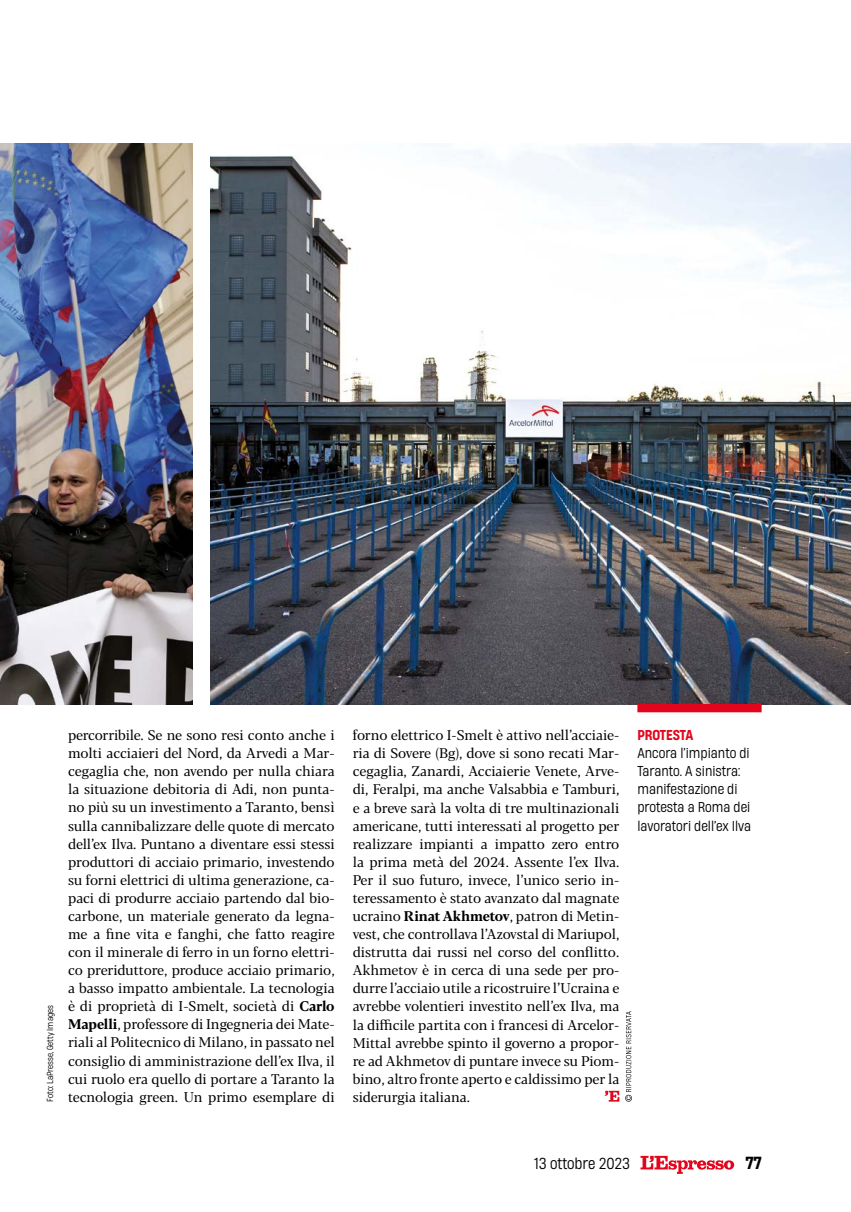
<style>
.page{position:relative;width:851px;height:1212px;background:#fff}
.page>*{position:absolute;margin:0;border:0;box-sizing:border-box;transform-origin:0 0}
.t1{font:500 16.5px "Espresso Sans Piccolo";color:#000}
.t2{font:15px/18px "Espresso Serif";color:#000;text-align:justify}
.t3{font:15px "Espresso Sans Piccolo";color:#000}
.t4{font:13.5px/18.1px "Espresso Sans Piccolo";color:#000}
.t5{font:500 13.5px "Espresso Sans Piccolo";color:#e3051b}
.t6{font:8.25px "Espresso Sans Piccolo";color:#000}
.s1{font-weight:700}
</style>
<div class="page">
<img style="left:0;top:144px;width:192px;height:560px">
<img style="left:210px;top:144px;width:640px;height:560px">
<div style="left:637px;top:704px;width:124px;height:8px;background:#e3051b"></div>
<svg style="left:640px;top:1156px;width:94px;height:18px"></svg>
<svg style="left:604px;top:1091px;width:15px;height:10px"></svg>
<svg style="left:625px;top:1011px;width:7px;height:90px"></svg>
<p class="t6" style="left:45px;top:1101px;width:98px;rotate:-90deg">Foto: LaPresse, Getty Images</p>
<p class="t2" style="left:68px;top:725px;width:268px">percorribile. Se ne sono resi conto anche i molti acciaieri del Nord, da Arvedi a Mar&shy;cegaglia che, non avendo per nulla chiara la situazione debitoria di Adi, non punta&shy;no più su un investimento a Taranto, bensì sulla cannibalizzare delle quote di mercato dell’ex Ilva. Puntano a diventare essi stessi produttori di acciaio primario, investendo su forni elettrici di ultima generazione, ca&shy;paci di produrre acciaio partendo dal bio&shy;carbone, un materiale generato da legna&shy;me a fine vita e fanghi, che fatto reagire con il minerale di ferro in un forno elettri&shy;co preriduttore, produce acciaio primario, a basso impatto ambientale. La tecnologia è di proprietà di I-Smelt, società di <span class="s1">Carlo Mapelli</span>, professore di Ingegneria dei Mate&shy;riali al Politecnico di Milano, in passato nel consiglio di amministrazione dell’ex Ilva, il cui ruolo era quello di portare a Taranto la tecnologia green. Un primo esemplare di</p>
<p class="t2" style="left:352px;top:725px;width:268px">forno elettrico I-Smelt è attivo nell’acciaie&shy;ria di Sovere (Bg), dove si sono recati Mar&shy;cegaglia, Zanardi, Acciaierie Venete, Arve&shy;di, Feralpi, ma anche Valsabbia e Tamburi, e a breve sarà la volta di tre multinazionali americane, tutti interessati al progetto per realizzare impianti a impatto zero entro la prima metà del 2024. Assente l’ex Ilva.<br>Per il suo futuro, invece, l’unico serio in&shy;teressamento è stato avanzato dal magnate ucraino <span class="s1">Rinat Akhmetov</span>, patron di Metin&shy;vest, che controllava l’Azovstal di Mariupol, distrutta dai russi nel corso del conflitto.<br>Akhmetov è in cerca di una sede per pro&shy;durre l’acciaio utile a ricostruire l’Ucraina e avrebbe volentieri investito nell’ex Ilva, ma la difficile partita con i francesi di Arcelor-Mittal avrebbe spinto il governo a propor&shy;re ad Akhmetov di puntare invece su Piom&shy;bino, altro fronte aperto e caldissimo per la siderurgia italiana.</p>
<p class="t5" style="left:637px;top:726px;width:57px">PROTESTA</p>
<p class="t4" style="left:637px;top:744px;width:115px">Ancora l’impianto di<br>Taranto. A sinistra: manifestazione di protesta a Roma dei lavoratori dell’ex Ilva</p>
<p class="t3" style="left:534px;top:1154px;width:97px">13 ottobre 2023</p>
<p class="t1" style="left:745px;top:1152px;width:18px">77</p>
</div>
